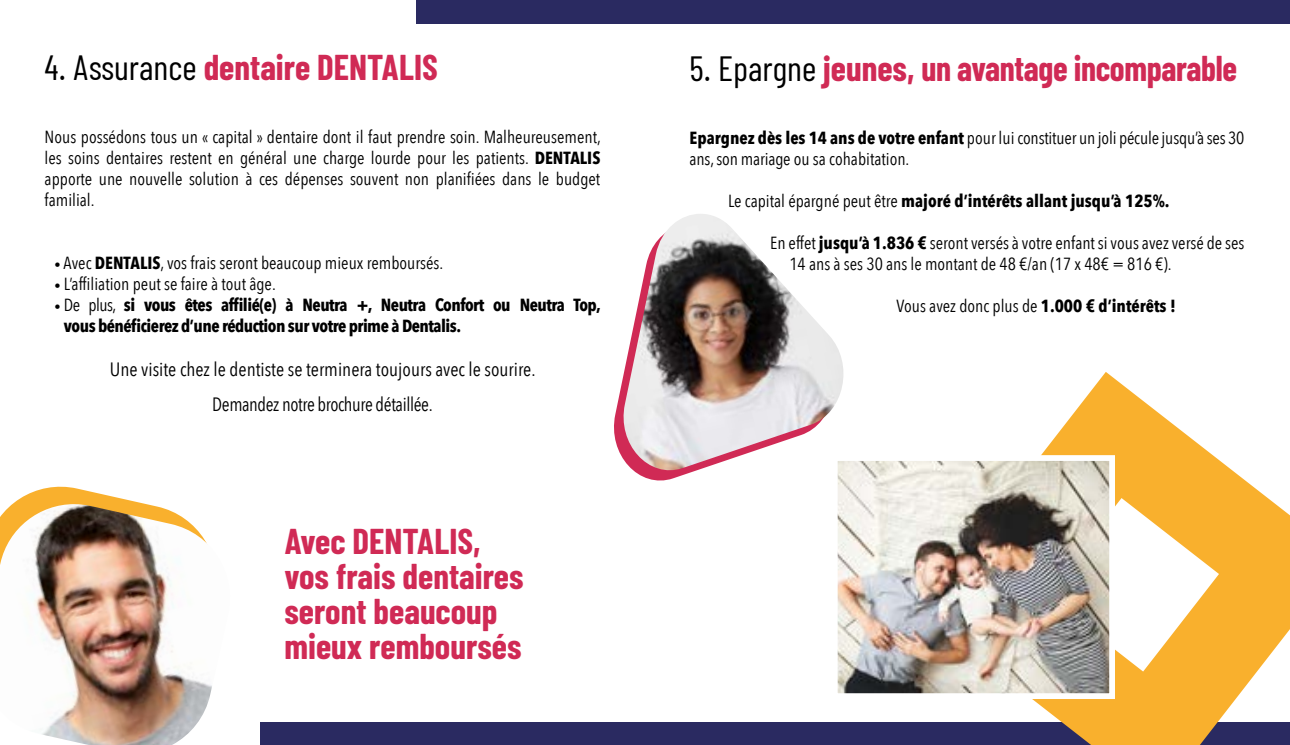
<style>
.page{position:relative;width:1290px;height:745px;background:#fff}
.page>*{position:absolute;margin:0;border:0;box-sizing:border-box;transform-origin:0 0}
.t1{font:700 35px/35px "Barlow Condensed";color:#d02a55}
.t2{font:19.25px/34.5px "Avenir Next Condensed";color:#000;text-align:center}
.t3{font:17.5px/21px "Avenir Next Condensed";color:#000}
.t4{font:700 17.5px/21px "Avenir Next Condensed";letter-spacing:-.03em;color:#000}
.t5{font:700 17.5px "Avenir Next Condensed";color:#000}
.s1{font-weight:400;color:#000}
.s2{font-weight:700}
.s3{font-weight:700;font-size:12.25px}
.s4{font-size:12.25px}
.s5{font-weight:400}
</style>
<div class="page">
<div style="left:260px;top:722px;width:1030px;height:22px;background:#2a2a61"></div>
<div style="left:417px;top:0;width:873px;height:24px;background:#2a2a61"></div>
<svg style="left:1032px;top:372px;width:258px;height:372px;fill:#f9b02d"></svg>
<svg style="left:12px;top:486px;width:134px;height:18px;fill:#f9b02d"></svg>
<img style="left:0;top:504px;width:212px;height:240px">
<img style="left:839px;top:462px;width:269px;height:229px">
<div style="left:832px;top:455px;width:283px;height:243px;border:6px solid #fff"></div>
<img style="left:617px;top:214px;width:238px;height:265px">
<h1 class="t1" style="left:45px;top:49px;width:395px"><span class="s1">4. Assurance</span> dentaire DENTALIS</h1>
<p class="t3" style="left:45px;top:126px;width:558px;text-align:justify">Nous possédons tous un « capital » dentaire dont il faut prendre soin. Malheureusement, les soins dentaires restent en général une charge lourde pour les patients. <span class="s2">DENTALIS </span>apporte une nouvelle solution à ces dépenses souvent non planifiées dans le budget familial.</p>
<p class="t3" style="left:55px;top:252px;width:390px"><span class="s3">•</span> Avec <span class="s2">DENTALIS</span>, vos frais seront beaucoup mieux remboursés.</p>
<p class="t3" style="left:55px;top:273px;width:223px"><span class="s3">•</span> L’affiliation peut se faire à tout âge.</p>
<p class="t4" style="left:64px;top:294px;width:538px;text-indent:-9px"><span class="s4">•</span> <span class="s5">De plus,</span> si vous êtes affilié(e) à Neutra +, Neutra Confort ou Neutra Top, vous bénéficierez d’une réduction sur votre prime à Dentalis.</p>
<p class="t2" style="left:110px;top:352px;width:427px">Une visite chez le dentiste se terminera toujours avec le sourire.<br>Demandez notre brochure détaillée.</p>
<h1 class="t1" style="left:284px;top:522px;width:241px">Avec DENTALIS, vos frais dentaires seront beaucoup mieux remboursés</h1>
<h1 class="t1" style="left:690px;top:50px;width:549px"><span class="s1">5. Epargne</span> jeunes, un avantage incomparable</h1>
<p class="t3" style="left:690px;top:127px;width:556px"><span class="s2">Epargnez dès les 14 ans de votre enfant</span> pour lui constituer un joli pécule jusqu’à ses 30 ans, son mariage ou sa cohabitation.</p>
<p class="t5" style="left:728px;top:190px;width:443px"><span class="s5">Le capital épargné peut être</span> majoré d’intérêts allant jusqu’à 125%.</p>
<p class="t3" style="left:789px;top:232px;width:457px;text-indent:-19px">En effet <span class="s2">jusqu’à 1.836 €</span> seront versés à votre enfant si vous avez versé de ses<br>14 ans à ses 30 ans le montant de 48 €/an (17 x 48€ = 816 €).</p>
<p class="t3" style="left:896px;top:295px;width:281px">Vous avez donc plus de <span class="s2">1.000 € d’intérêts !</span></p>
</div>
